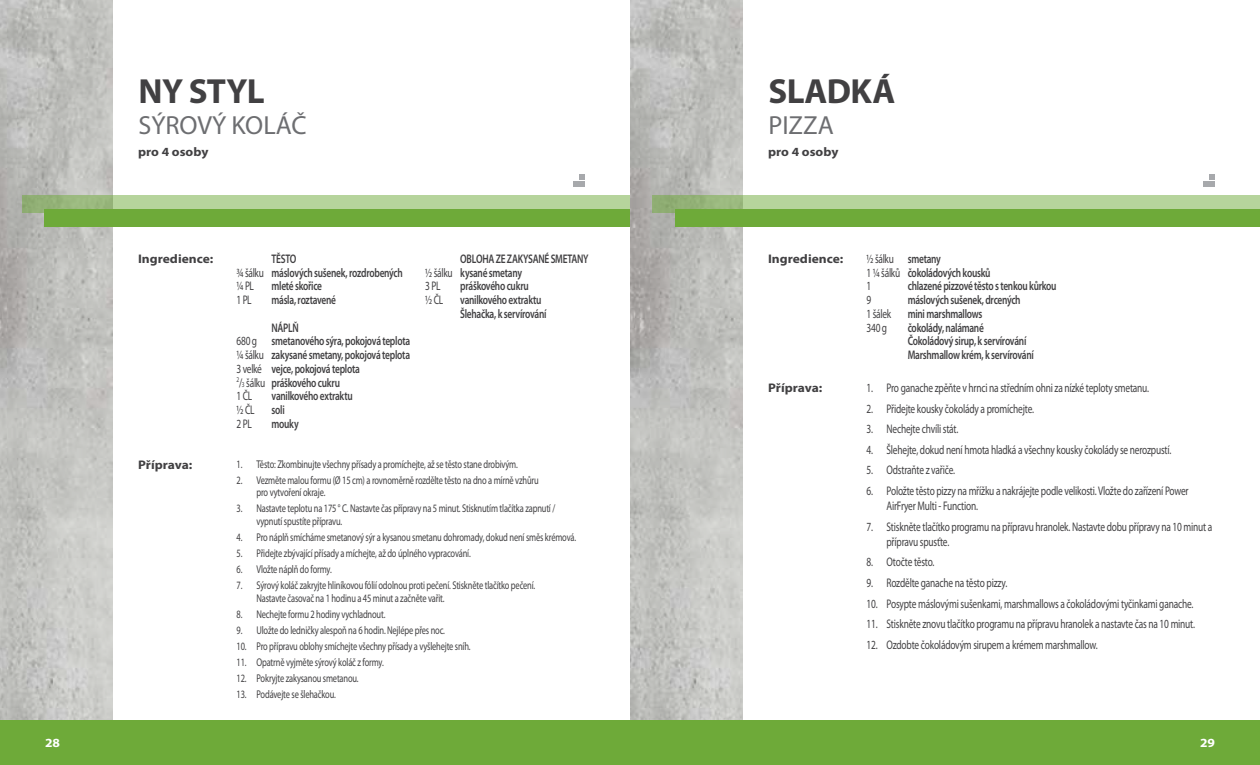
<style>
.page{position:relative;width:1260px;height:765px;background:#fff}
.page>*{position:absolute;margin:0;border:0;box-sizing:border-box;transform-origin:0 0}
.t1{font:700 35px "Myriad Pro";letter-spacing:-.015em;color:#414042}
.t2{font:26.25px "Myriad Pro";color:#6d6e71}
.t3{font:12.5px/15px "Myriad Pro";letter-spacing:-.02em;color:#414042;scale:.75 1}
.t4{font:600 12.5px/13.8px "Myriad Pro";letter-spacing:-.03em;color:#414042;scale:.75 1}
.t5{font:700 12.5px "Myriad Pro";color:#414042;scale:1.08 1}
.t6{font:700 12.5px "Myriad Pro";color:#fff;scale:1.08 1}
.t7{font:11.25px/12.5px "Myriad Pro";letter-spacing:-.02em;color:#414042;scale:.75 1}
.s1{font-weight:400}
.s2{font-weight:400;font-size:7.25px}
</style>
<div class="page">
<img style="left:630px;top:0;width:112px;height:720px">
<div style="left:630px;top:720px;width:630px;height:45px;background:#6eaa39"></div>
<svg style="left:652px;top:195px;width:608px;height:18px;background:#b0ce96"></svg>
<div style="left:675px;top:209px;width:585px;height:18px;background:#6eaa39"></div>
<svg style="left:1203px;top:174px;width:12px;height:13px"></svg>
<img style="left:0;top:0;width:112px;height:720px">
<div style="left:0;top:720px;width:630px;height:45px;background:#6eaa39"></div>
<svg style="left:22px;top:195px;width:608px;height:18px;background:#b0ce96"></svg>
<div style="left:45px;top:209px;width:585px;height:18px;background:#6eaa39"></div>
<svg style="left:573px;top:174px;width:12px;height:13px"></svg>
<p class="t6" style="left:45px;top:736px;width:15px">28</p>
<h1 class="t1" style="left:138px;top:72px;width:128px">NY STYL</h1>
<h2 class="t2" style="left:138px;top:109px;width:170px">SÝROVÝ KOLÁČ</h2>
<p class="t5" style="left:138px;top:145px;width:67px">pro 4 osoby</p>
<p class="t5" style="left:138px;top:252px;width:71px">Ingredience:</p>
<p class="t4" style="left:237px;top:252px;width:223px;text-indent:35px">TĚSTO<br><span class="s1">¾ šálku</span> máslových sušenek, rozdrobených <span class="s1">¼ PL</span></p>
<p class="t4" style="left:272px;top:279px;width:69px">mleté skořice</p>
<p class="t3" style="left:237px;top:292px;width:22px">1 PL</p>
<p class="t4" style="left:272px;top:293px;width:88px">másla, roztavené</p>
<p class="t4" style="left:237px;top:321px;width:233px;text-indent:35px">NÁPLŇ<br><span class="s1">680 g</span> smetanového sýra, pokojová teplota <span class="s1">¼ šálku</span> zakysané smetany, pokojová teplota<br><span class="s1">3 velké</span> vejce, pokojová teplota<br><sup>2</sup><span class="s1">/</span><span class="s2">3</span> <span class="s1">šálku</span> práškového cukru<br><span class="s1">1 ČL</span></p>
<p class="t4" style="left:272px;top:389px;width:110px">vanilkového extraktu</p>
<p class="t3" style="left:237px;top:402px;width:26px">½ ČL</p>
<p class="t4" style="left:272px;top:403px;width:19px">soli</p>
<p class="t3" style="left:237px;top:416px;width:22px">2 PL</p>
<p class="t4" style="left:272px;top:417px;width:38px">mouky</p>
<p class="t4" style="left:425px;top:252px;width:219px;text-indent:35px">OBLOHA ZE ZAKYSANÉ SMETANY <span class="s1">½ šálku</span> kysané smetany<br><span class="s1">3 PL</span></p>
<p class="t4" style="left:460px;top:279px;width:93px">práškového cukru</p>
<p class="t3" style="left:425px;top:292px;width:26px">½ ČL</p>
<p class="t4" style="left:460px;top:293px;width:117px">vanilkového extraktu<br>Šlehačka, k servírování</p>
<p class="t5" style="left:138px;top:458px;width:52px">Příprava:</p>
<p class="t7" style="left:237px;top:458px;width:377px">1. Těsto: Zkombinujte všechny přísady a promíchejte, až se těsto stane drobivým.</p>
<p class="t7" style="left:257px;top:474px;width:378px;text-indent:-20px">2. Vezměte malou formu (Ø 15 cm) a rovnoměrně rozdělte těsto na dno a mírně vzhůru pro vytvoření okraje.</p>
<p class="t7" style="left:257px;top:502px;width:400px;text-indent:-20px">3. Nastavte teplotu na 175 ° C. Nastavte čas přípravy na 5 minut. Stisknutím tlačítka zapnutí / vypnutí spustíte přípravu.</p>
<p class="t7" style="left:237px;top:531px;width:454px">4. Pro náplň smícháme smetanový sýr a kysanou smetanu dohromady, dokud není směs krémová.</p>
<p class="t7" style="left:237px;top:547px;width:314px">5. Přidejte zbývající přísady a míchejte, až do úplného vypracování.</p>
<p class="t7" style="left:237px;top:563px;width:129px">6. Vložte náplň do formy.</p>
<p class="t7" style="left:257px;top:579px;width:373px;text-indent:-20px">7. Sýrový koláč zakryjte hliníkovou fólií odolnou proti pečení. Stiskněte tlačítko pečení.<br>Nastavte časovač na 1 hodinu a 45 minut a začněte vařit.</p>
<p class="t7" style="left:237px;top:607px;width:200px">8. Nechejte formu 2 hodiny vychladnout.</p>
<p class="t7" style="left:237px;top:623px;width:279px">9. Uložte do ledničky alespoň na 6 hodin. Nejlépe přes noc.</p>
<p class="t7" style="left:237px;top:640px;width:314px">10. Pro přípravu oblohy smíchejte všechny přísady a vyšlehejte sníh.</p>
<p class="t7" style="left:237px;top:656px;width:198px">11. Opatrně vyjměte sýrový koláč z formy.</p>
<p class="t7" style="left:237px;top:672px;width:164px">12. Pokryjte zakysanou smetanou.</p>
<p class="t7" style="left:237px;top:688px;width:134px">13. Podávejte se šlehačkou.</p>
<h1 class="t1" style="left:768px;top:72px;width:128px">SLADKÁ</h1>
<h2 class="t2" style="left:768px;top:109px;width:67px">PIZZA</h2>
<p class="t5" style="left:768px;top:145px;width:67px">pro 4 osoby</p>
<p class="t5" style="left:768px;top:252px;width:71px">Ingredience:</p>
<p class="t5" style="left:768px;top:381px;width:52px">Příprava:</p>
<p class="t4" style="left:867px;top:252px;width:167px"><span class="s1">½ šálku</span> smetany<br><span class="s1">1 ¼ šálků</span> čokoládových kousků<br><span class="s1">1</span></p>
<p class="t4" style="left:908px;top:279px;width:200px">chlazené pizzové těsto s tenkou kůrkou</p>
<p class="t3" style="left:867px;top:292px;width:8px">9</p>
<p class="t4" style="left:908px;top:293px;width:152px">máslových sušenek, drcených</p>
<p class="t3" style="left:867px;top:306px;width:34px">1 šálek</p>
<p class="t4" style="left:908px;top:307px;width:101px">mini marshmallows</p>
<p class="t3" style="left:867px;top:320px;width:29px">340 g</p>
<p class="t4" style="left:908px;top:321px;width:170px">čokolády, nalámané<br>Čokoládový sirup, k servírování<br>Marshmallow krém, k servírování</p>
<p class="t3" style="left:867px;top:380px;width:378px">1. Pro ganache zpěňte v hrnci na středním ohni za nízké teploty smetanu.</p>
<p class="t3" style="left:867px;top:401px;width:225px">2. Přidejte kousky čokolády a promíchejte.</p>
<p class="t3" style="left:867px;top:421px;width:124px">3. Nechejte chvíli stát.</p>
<p class="t3" style="left:867px;top:442px;width:408px">4. Šlehejte, dokud není hmota hladká a všechny kousky čokolády se nerozpustí.</p>
<p class="t3" style="left:867px;top:462px;width:120px">5. Odstraňte z vařiče.</p>
<p class="t3" style="left:887px;top:483px;width:404px;text-indent:-20px">6. Položte těsto pizzy na mřížku a nakrájejte podle velikosti. Vložte do zařízení Power<br>AirFryer Multi - Function.</p>
<p class="t3" style="left:887px;top:519px;width:436px;text-indent:-20px">7. Stiskněte tlačítko programu na přípravu hranolek. Nastavte dobu přípravy na 10 minut a přípravu spusťte.</p>
<p class="t3" style="left:867px;top:554px;width:92px">8. Otočte těsto.</p>
<p class="t3" style="left:867px;top:575px;width:189px">9. Rozdělte ganache na těsto pizzy.</p>
<p class="t3" style="left:867px;top:596px;width:437px">10. Posypte máslovými sušenkami, marshmallows a čokoládovými tyčinkami ganache.</p>
<p class="t3" style="left:867px;top:616px;width:440px">11. Stiskněte znovu tlačítko programu na přípravu hranolek a nastavte čas na 10 minut.</p>
<p class="t3" style="left:867px;top:637px;width:310px">12. Ozdobte čokoládovým sirupem a krémem marshmallow.</p>
<p class="t6" style="left:1200px;top:736px;width:15px">29</p>
</div>
